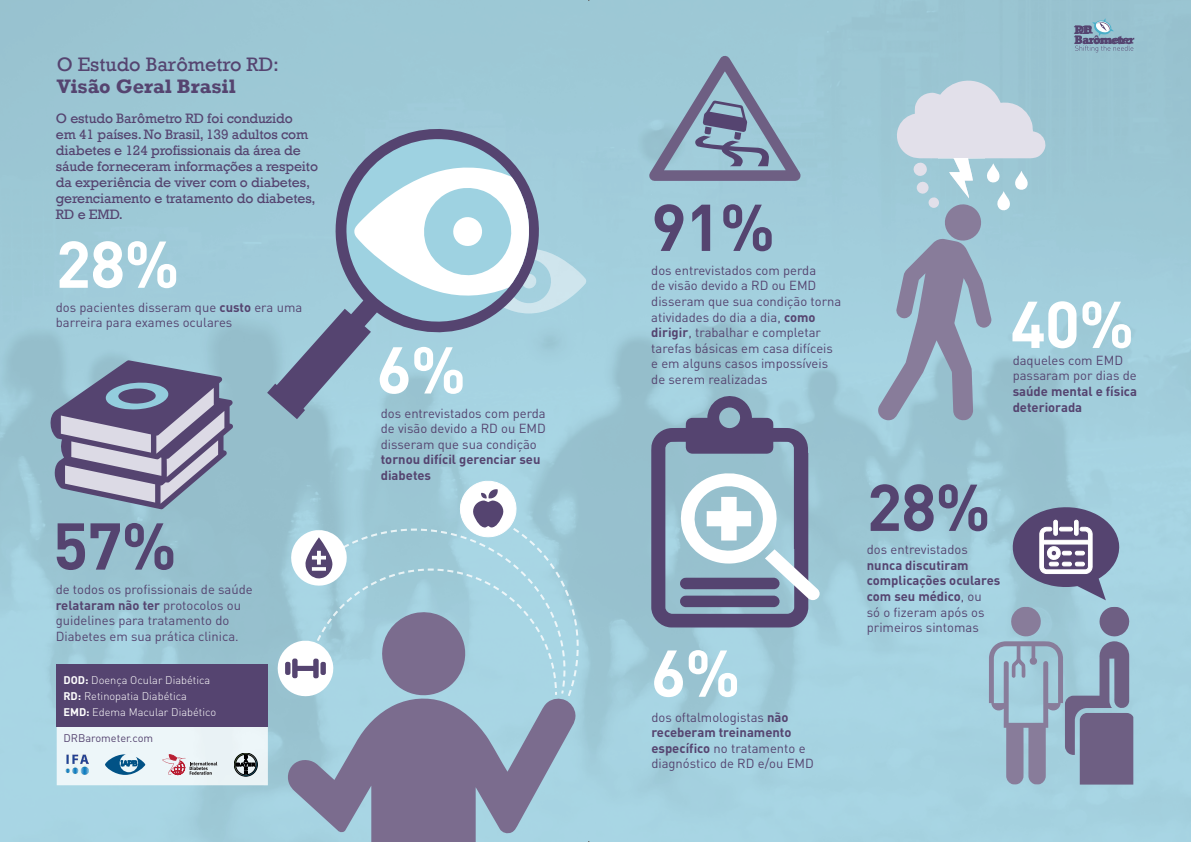
<style>
.page{position:relative;width:1191px;height:842px;background:#fff}
.page>*{position:absolute;margin:0;border:0;box-sizing:border-box;transform-origin:0 0}
.t1{font:700 65px "DIN Pro";color:#fff}
.t2{font:700 65px "DIN Pro";color:#554470}
.t3{font:20px "Rockwell";color:#554470}
.t4{font:700 20px "Rockwell";color:#554470}
.t5{font:14px/16px "Rockwell";letter-spacing:-.01em;color:#554470}
.t6{font:13px/15.6px "DIN Pro";color:#554470}
.t7{font:700 13px/15.6px "DIN Pro";color:#554470}
.t8{font:700 12px "Rockwell";letter-spacing:-.05em;color:#554470}
.t9{font:300 11px/16px "DIN Pro";color:#fff}
.t10{font:11px "DIN Pro";color:#554470}
.s1{font-weight:700}
.s2{font-weight:400}
</style>
<div class="page">
<img style="left:0;top:0;width:467px;height:707px">
<div style="left:0;top:707px;width:58px;height:135px;background:#a8d5e4"></div>
<svg style="left:50px;top:360px;width:183px;height:149px"></svg>
<img style="left:540px;top:249px;width:46px;height:64px">
<svg style="left:267px;top:125px;width:273px;height:294px;fill:#a1ccda"></svg>
<svg style="left:346px;top:138px;width:184px;height:185px"></svg>
<img style="left:304px;top:587px;width:182px;height:108px">
<svg style="left:380px;top:694px;width:87px;height:2px"></svg>
<img style="left:486px;top:514px;width:92px;height:182px">
<img style="left:348px;top:529px;width:89px;height:2px">
<img style="left:320px;top:531px;width:244px;height:163px">
<svg style="left:286px;top:696px;width:290px;height:146px;fill:#7b6c8e"></svg>
<svg style="left:458px;top:480px;width:59px;height:60px"></svg>
<svg style="left:276px;top:640px;width:58px;height:58px"></svg>
<svg style="left:289px;top:529px;width:59px;height:58px"></svg>
<div style="left:57px;top:727px;width:211px;height:58px;background:#edf6f9"></div>
<svg style="left:105px;top:754px;width:40px;height:21px"></svg>
<svg style="left:234px;top:753px;width:23px;height:23px"></svg>
<svg style="left:162px;top:754px;width:55px;height:22px"></svg>
<img style="left:65px;top:755px;width:23px;height:19px">
<div style="left:57px;top:665px;width:211px;height:62px;background:#554470"></div>
<svg style="left:989px;top:607px;width:144px;height:178px"></svg>
<svg style="left:1012px;top:506px;width:107px;height:94px"></svg>
<svg style="left:635px;top:47px;width:179px;height:139px"></svg>
<svg style="left:651px;top:395px;width:168px;height:232px"></svg>
<svg style="left:877px;top:79px;width:169px;height:343px"></svg>
<svg style="left:1075px;top:18px;width:59px;height:34px"></svg>
<svg style="left:589px;top:0;width:13px;height:1px"></svg>
<svg style="left:589px;top:841px;width:13px;height:1px"></svg>
<h2 class="t3" style="left:57px;top:52px;width:224px">O Estudo Barômetro RD:</h2>
<h2 class="t4" style="left:57px;top:74px;width:181px">Visão Geral Brasil</h2>
<p class="t5" style="left:56px;top:111px;width:263px">O estudo Barômetro RD foi conduzido<br>em 41 países. No Brasil, 139 adultos com diabetes e 124 profissionais da área de sáude forneceram informações a respeito da experiência de viver com o diabetes, gerenciamento e tratamento do diabetes, RD e EMD.</p>
<h1 class="t1" style="left:56px;top:210px;width:125px">28%</h1>
<p class="t6" style="left:56px;top:298px;width:248px">dos pacientes disseram que <span class="s1">custo</span> era uma barreira para exames oculares</p>
<h1 class="t2" style="left:53px;top:492px;width:125px">57%</h1>
<p class="t6" style="left:56px;top:580px;width:198px">de todos os profissionais de saúde <span class="s1">relataram não ter</span> protocolos ou guidelines para tratamento do<br>Diabetes em sua prática clinica.</p>
<p class="t9" style="left:63px;top:672px;width:154px"><span class="s1">DOD:</span> Doença Ocular Diabética<br><span class="s1">RD:</span> Retinopatia Diabética<br><span class="s1">EMD:</span> Edema Macular Diabético</p>
<p class="t10" style="left:63px;top:731px;width:91px">DRBarometer.com</p>
<h1 class="t1" style="left:376px;top:316px;width:91px">6%</h1>
<p class="t6" style="left:381px;top:404px;width:167px;text-align:justify">dos entrevistados com perda de visão devido a RD ou EMD disseram que sua condição</p>
<p class="t7" style="left:381px;top:450px;width:161px">tornou difícil gerenciar seu diabetes</p>
<p class="t8" style="left:1074px;top:22px;width:19px">RD</p>
<p class="t8" style="left:1074px;top:32px;width:59px">Barômetro</p>
<h1 class="t2" style="left:651px;top:173px;width:125px">91%</h1>
<p class="t6" style="left:651px;top:261px;width:192px">dos entrevistados com perda<br>de visão devido a RD ou EMD disseram que sua condição torna atividades do dia a dia, <span class="s1">como dirigir</span>, trabalhar e completar tarefas básicas em casa difíceis e em alguns casos impossíveis de serem realizadas</p>
<h1 class="t1" style="left:1010px;top:270px;width:125px">40%</h1>
<p class="t6" style="left:1012px;top:351px;width:125px">daqueles com EMD passaram por dias de</p>
<p class="t7" style="left:1012px;top:382px;width:126px">saúde mental e física deteriorada</p>
<h1 class="t1" style="left:651px;top:619px;width:91px">6%</h1>
<p class="t6" style="left:651px;top:708px;width:164px">dos oftalmologistas <span class="s1">não receberam treinamento específico</span> no tratamento e diagnóstico de RD e/ou EMD</p>
<h1 class="t2" style="left:866px;top:453px;width:125px">28%</h1>
<p class="t6" style="left:866px;top:540px;width:102px">dos entrevistados</p>
<p class="t7" style="left:866px;top:556px;width:135px">nunca discutiram complicações oculares com seu médico<span class="s2">, ou<br>só o fizeram após os primeiros sintomas</span></p>
</div>
